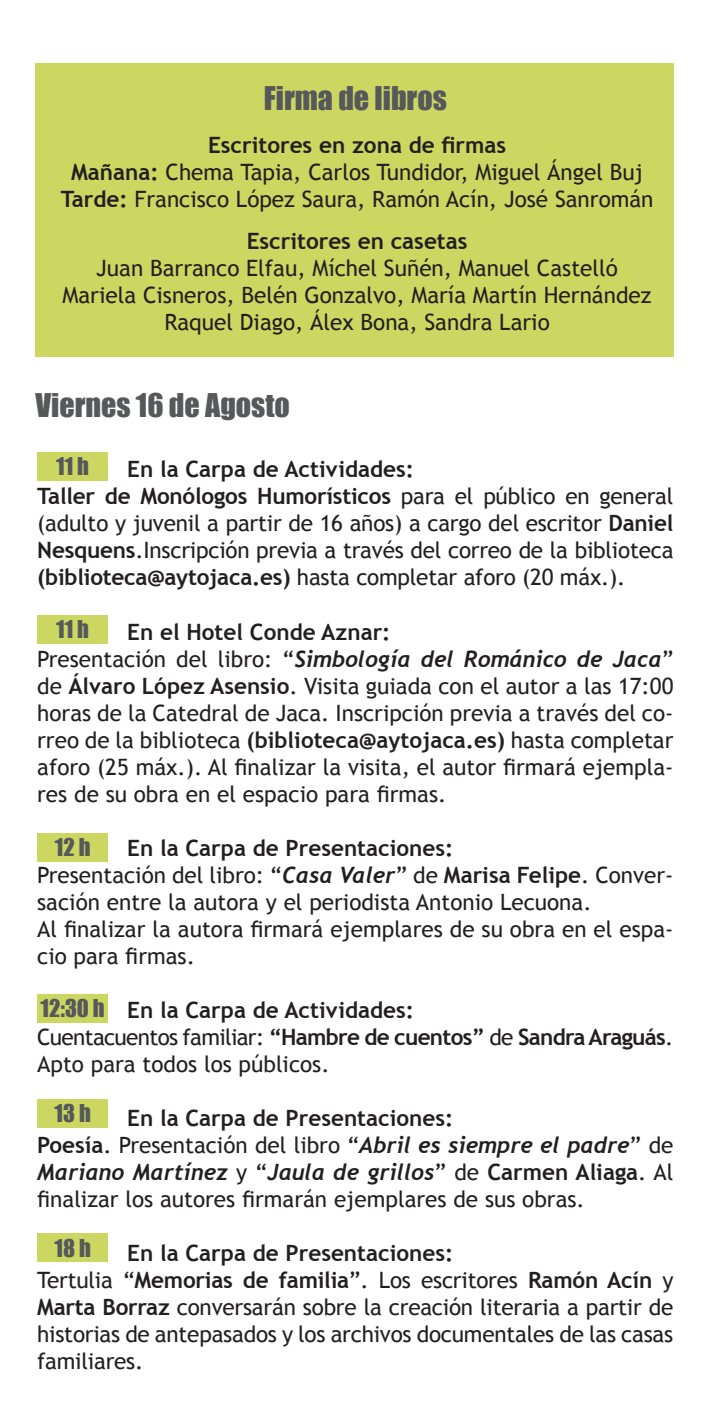
<style>
.page{position:relative;width:709px;height:1418px;background:#fff}
.page>*{position:absolute;margin:0;border:0;box-sizing:border-box;transform-origin:0 0}
.t1{font:30px "Impact";color:#57585a}
.t2{font:22.5px/27px "Trebuchet MS";color:#231f20}
.t3{font:700 22.5px/27px "Trebuchet MS";color:#231f20}
.t4{font:700 22.5px/27px "Trebuchet MS";letter-spacing:-.03em;color:#231f20}
.t5{font:italic 700 22.5px "Trebuchet";color:#231f20}
.t6{font:22.5px "Impact";color:#57585a}
.s1{font-weight:700}
.s2{font-family:"Trebuchet MS";font-weight:400;font-style:normal}
.s3{font-family:"Trebuchet";font-weight:700;font-style:italic}
.s4{font-weight:400}
.s5{font-family:"Trebuchet";font-style:italic}
.s6{font-family:"Trebuchet MS";font-style:normal}
</style>
<div class="page">
<div style="left:35px;top:63px;width:638px;height:293px;background:#cbd761"></div>
<div style="left:37px;top:452px;width:71px;height:28px;background:#cbd761"></div>
<div style="left:37px;top:832px;width:71px;height:29px;background:#cbd761"></div>
<div style="left:37px;top:994px;width:71px;height:28px;background:#cbd761"></div>
<div style="left:37px;top:1098px;width:71px;height:29px;background:#cbd761"></div>
<div style="left:37px;top:1233px;width:71px;height:28px;background:#cbd761"></div>
<div style="left:37px;top:615px;width:71px;height:28px;background:#cbd761"></div>
<h1 class="t1" style="left:264px;top:75px;width:184px">Firma de libros</h1>
<p class="t2" style="left:61px;top:131px;width:594px;text-align:center"><span class="s1">Escritores en zona de firmas<br>Mañana:</span> Chema Tapia, Carlos Tundidor, Miguel Ángel Buj<br><span class="s1">Tarde:</span> Francisco López Saura, Ramón Acín, José Sanromán</p>
<p class="t3" style="left:247px;top:227px;width:222px">Escritores en casetas</p>
<p class="t2" style="left:63px;top:254px;width:590px;text-align:center">Juan Barranco Elfau, Míchel Suñén, Manuel Castelló<br>Mariela Cisneros, Belén Gonzalvo, María Martín Hernández<br>Raquel Diago, Álex Bona, Sandra Lario</p>
<h1 class="t1" style="left:35px;top:382px;width:256px">Viernes 16 de Agosto</h1>
<p class="t6" style="left:56px;top:449px;width:34px">11 h</p>
<p class="t2" style="left:37px;top:456px;width:637px;text-indent:90px"><span class="s1">En la Carpa de Actividades:<br>Taller de Monólogos Humorísticos</span> para el público en general (adulto y juvenil a partir de 16 años) a cargo del escritor <span class="s1">Daniel Nesquens</span>.Inscripción previa a través del correo de la biblioteca <span class="s1">(biblioteca@aytojaca.es)</span> hasta completar aforo (20 máx.).</p>
<p class="t3" style="left:127px;top:618px;width:265px">En el Hotel Conde Aznar:</p>
<p class="t5" style="left:37px;top:645px;width:638px"><span class="s2">Presentación del libro: “</span>Simbología del Románico de Jaca<span class="s2">”</span></p>
<p class="t2" style="left:37px;top:672px;width:638px;text-align:justify">de <span class="s1">Álvaro López Asensio</span>. Visita guiada con el autor a las 17:00 horas de la Catedral de Jaca. Inscripción previa a través del co&shy;rreo de la biblioteca <span class="s1">(biblioteca@aytojaca.es)</span> hasta completar aforo (25 máx.). Al finalizar la visita, el autor firmará ejempla&shy;res de su obra en el espacio para firmas.</p>
<p class="t2" style="left:37px;top:834px;width:638px;text-indent:90px"><span class="s1">En la Carpa de Presentaciones:<br></span>Presentación del libro: “<span class="s3">Casa Valer</span>” de <span class="s1">Marisa Felipe</span>. Conver&shy;sación entre la autora y el periodista Antonio Lecuona.<br>Al finalizar la autora firmará ejemplares de su obra en el espa&shy;cio para firmas.</p>
<p class="t4" style="left:37px;top:996px;width:638px;text-indent:90px">En la Carpa de Actividades:<br><span class="s4">Cuentacuentos familiar:</span> “Hambre de cuentos” <span class="s4">de</span> Sandra Araguás<span class="s4">.<br>Apto para todos los públicos.</span></p>
<p class="t3" style="left:37px;top:1104px;width:637px;text-indent:90px">En la Carpa de Presentaciones:<br>Poesía<span class="s4">. Presentación del libro “</span><span class="s5">Abril es siempre el padre</span><span class="s4">” de</span></p>
<p class="t5" style="left:37px;top:1158px;width:638px">Mariano Martínez <span class="s2">y “</span>Jaula de grillos<span class="s2">” de</span> <span class="s6">Carmen Aliaga</span><span class="s2">. Al</span></p>
<p class="t2" style="left:37px;top:1185px;width:549px">finalizar los autores firmarán ejemplares de sus obras.</p>
<p class="t2" style="left:37px;top:1239px;width:637px;text-indent:90px"><span class="s1">En la Carpa de Presentaciones:<br></span>Tertulia “<span class="s1">Memorias de familia</span>”. Los escritores <span class="s1">Ramón Acín</span> y <span class="s1">Marta Borraz</span> conversarán sobre la creación literaria a partir de historias de antepasados y los archivos documentales de las casas familiares.</p>
<p class="t6" style="left:56px;top:612px;width:34px">11 h</p>
<p class="t6" style="left:55px;top:829px;width:37px">12 h</p>
<p class="t6" style="left:41px;top:991px;width:66px">12:30 h</p>
<p class="t6" style="left:55px;top:1095px;width:38px">13 h</p>
<p class="t6" style="left:54px;top:1230px;width:38px">18 h</p>
</div>
